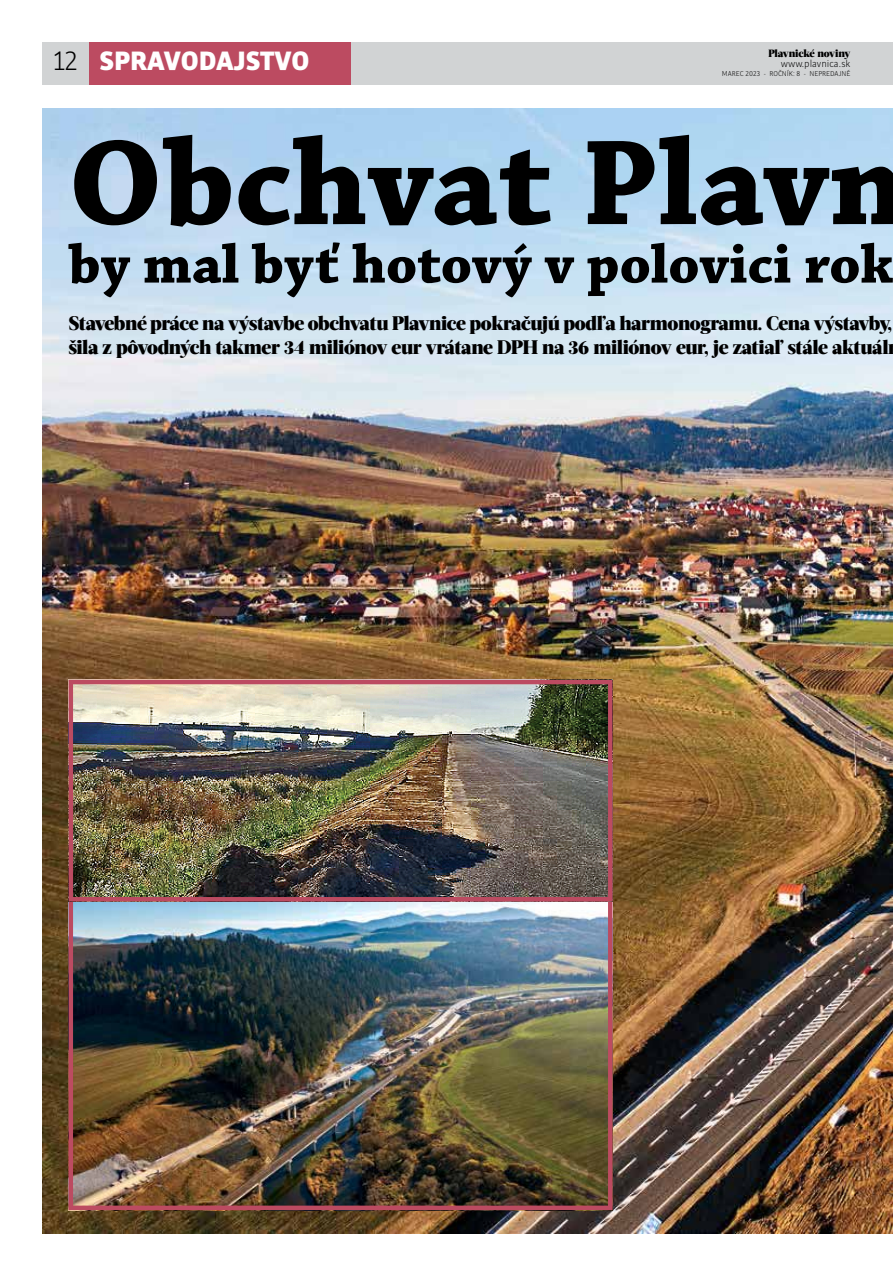
<style>
.page{position:relative;width:893px;height:1263px;background:#fff}
.page>*{position:absolute;margin:0;border:0;box-sizing:border-box;transform-origin:0 0}
.t1{font:700 127.5px "Chaparral Pro";color:#000}
.t2{font:700 57px "Chaparral Pro";color:#000}
.t3{font:900 28.5px "Bulo";color:#fff}
.t4{font:300 28.5px "Bulo";color:#000}
.t5{font:900 19.5px/24px "Acta Headline W00";letter-spacing:-.02em;color:#000}
.t6{font:900 10.5px "Acta Headline W00";letter-spacing:-.01em;color:#000}
.t7{font:300 10.5px "Bulo";color:#000}
.t8{font:300 7.5px "Bulo";color:#000}
</style>
<div class="page">
<img style="left:43px;top:108px;width:850px;height:1125px">
<img style="left:74px;top:901px;width:533px;height:304px">
<div style="left:69px;top:895px;width:543px;height:315px;border:4px solid #bc4b61"></div>
<img style="left:74px;top:685px;width:533px;height:211px">
<div style="left:69px;top:680px;width:543px;height:221px;border:4px solid #bc4b61"></div>
<div style="left:43px;top:43px;width:850px;height:42px;background:#d1d3d4"></div>
<div style="left:89px;top:43px;width:261px;height:42px;background:#bc4b61"></div>
<h3 class="t4" style="left:53px;top:44px;width:27px">12</h3>
<p class="t6" style="left:768px;top:47px;width:84px">Plavnické noviny</p>
<h3 class="t3" style="left:100px;top:42px;width:211px">SPRAVODAJSTVO</h3>
<p class="t7" style="left:781px;top:57px;width:71px">www.plavnica.sk</p>
<p class="t8" style="left:722px;top:69px;width:130px">MAREC 2023 - ROČNÍK: 8 - NEPREDAJNÉ</p>
<h1 class="t1" style="left:69px;top:109px;width:839px">Obchvat Plavn</h1>
<h2 class="t2" style="left:69px;top:231px;width:826px">by mal byť hotový v polovici rok</h2>
<p class="t5" style="left:69px;top:311px;width:825px">Stavebné práce na výstavbe obchvatu Plavnice pokračujú podľa harmonogramu. Cena výstavby, šila z pôvodných takmer 34 miliónov eur vrátane DPH na 36 miliónov eur, je zatiaľ stále aktuál</p>
</div>
